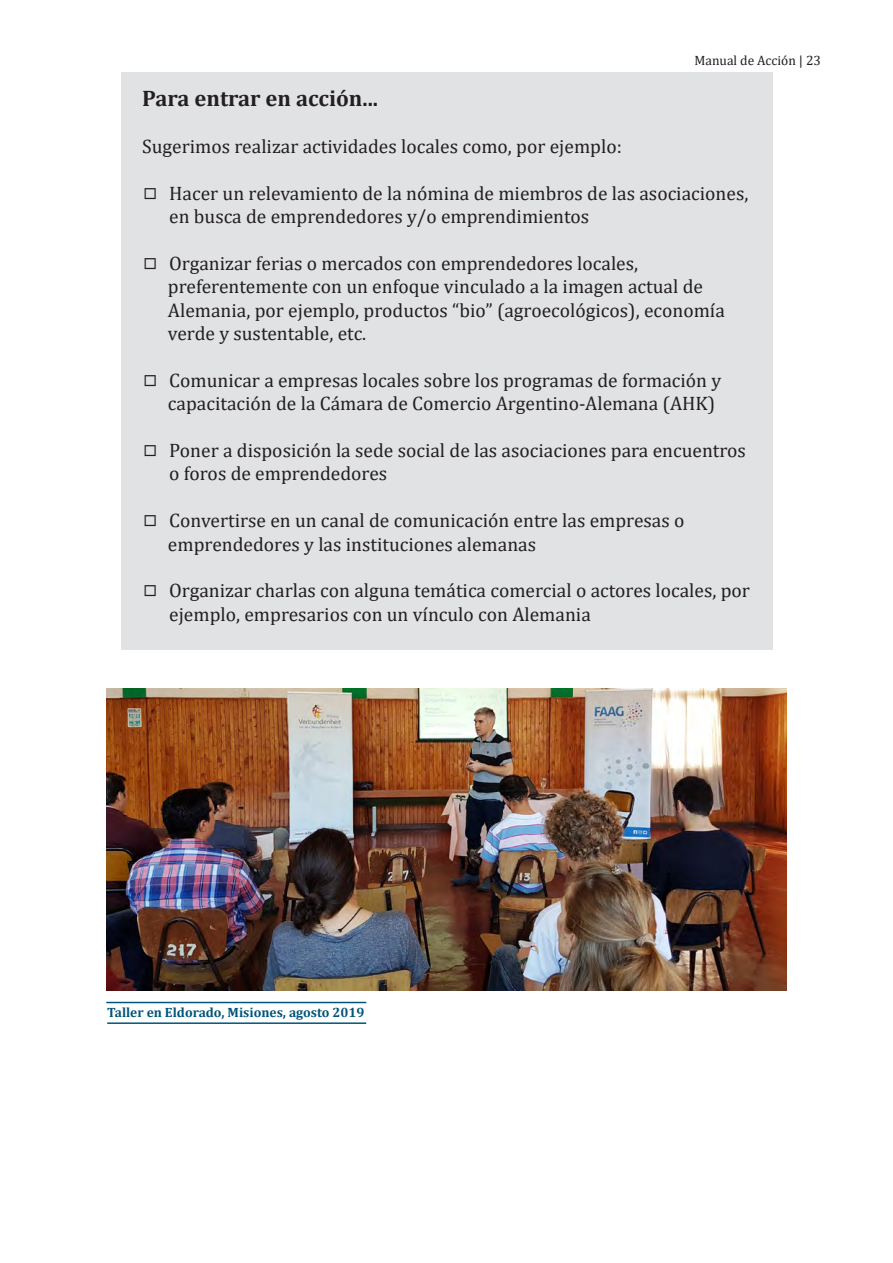
<style>
.page{position:relative;width:893px;height:1263px;background:#fff}
.page>*{position:absolute;margin:0;border:0;box-sizing:border-box;transform-origin:0 0}
.t1{font:700 22.5px "Cambria";color:#231f20}
.t2{font:19.5px/23.4px "Cambria";color:#231f20}
.t3{font:700 13.5px "Cambria";color:#00557a}
.t4{font:13.5px "Cambria";color:#231f20}
</style>
<div class="page">
<div style="left:121px;top:72px;width:651px;height:577px;background:#e1e2e4"></div>
<img style="left:106px;top:688px;width:681px;height:302px">
<hr style="left:106px;top:1002px;width:260px;height:1px;background:#00557a">
<hr style="left:107px;top:1022px;width:259px;height:2px;background:#00557a">
<p class="t4" style="left:694px;top:52px;width:128px">Manual de Acción | 23</p>
<p class="t1" style="left:142px;top:82px;width:237px">Para entrar en acción...</p>
<p class="t2" style="left:142px;top:134px;width:481px">Sugerimos realizar actividades locales como, por ejemplo:</p>
<p class="t2" style="left:169px;top:181px;width:581px;text-indent:-27px">◻ Hacer un relevamiento de la nómina de miembros de las asociaciones, en busca de emprendedores y/o emprendimientos</p>
<p class="t2" style="left:142px;top:251px;width:497px">◻ Organizar ferias o mercados con emprendedores locales,</p>
<p class="t2" style="left:168px;top:275px;width:537px">preferentemente con un enfoque vinculado a la imagen actual de</p>
<p class="t2" style="left:168px;top:298px;width:558px">Alemania, por ejemplo, productos “bio” (agroecológicos), economía</p>
<p class="t2" style="left:168px;top:322px;width:200px">verde y sustentable, etc.</p>
<p class="t2" style="left:142px;top:368px;width:581px">◻ Comunicar a empresas locales sobre los programas de formación y</p>
<p class="t2" style="left:168px;top:392px;width:549px">capacitación de la Cámara de Comercio Argentino-Alemana (AHK)</p>
<p class="t2" style="left:169px;top:439px;width:578px;text-indent:-27px">◻ Poner a disposición la sede social de las asociaciones para encuentros o foros de emprendedores</p>
<p class="t2" style="left:142px;top:509px;width:544px">◻ Convertirse en un canal de comunicación entre las empresas o</p>
<p class="t2" style="left:168px;top:532px;width:370px">emprendedores y las instituciones alemanas</p>
<p class="t2" style="left:169px;top:579px;width:582px;text-indent:-27px">◻ Organizar charlas con alguna temática comercial o actores locales, por ejemplo, empresarios con un vínculo con Alemania</p>
<p class="t3" style="left:107px;top:1003px;width:259px">Taller en Eldorado, Misiones, agosto 2019</p>
</div>
